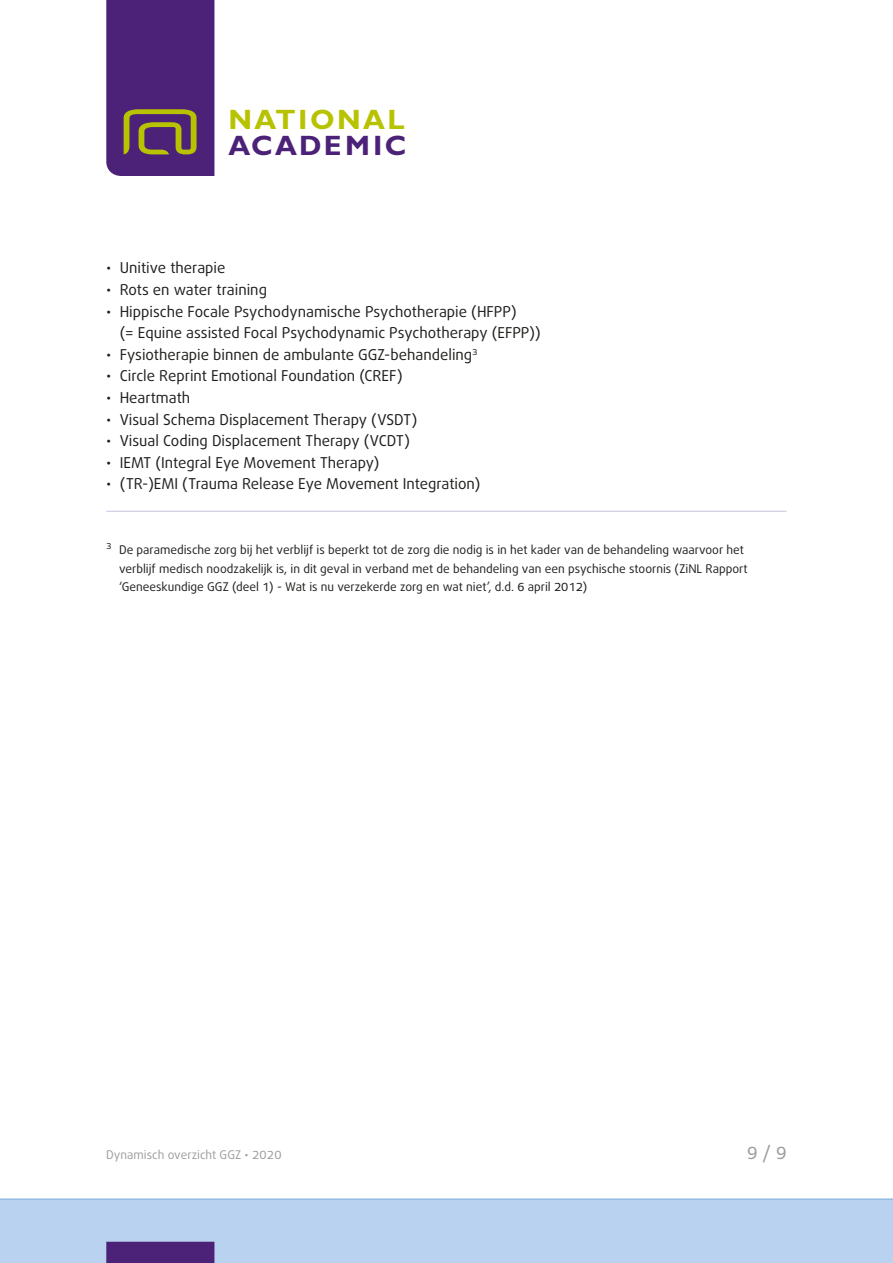
<style>
.page{position:relative;width:893px;height:1263px;background:#fff}
.page>*{position:absolute;margin:0;border:0;box-sizing:border-box;transform-origin:0 0}
.t1{font:700 28.05px "Gill Sans";letter-spacing:.085em;color:#b7c200}
.t2{font:700 28.05px "Gill Sans";letter-spacing:.075em;color:#4c2178}
.t3{font:18px "Bagus";color:#9d9d9c}
.t4{font:15px "Bagus";color:#1d1d1b}
.t5{font:12px/18.6px "Bagus";color:#1d1d1b}
.t6{font:12px "Bagus";color:#9d9d9c}
.s1{color:#fff}
</style>
<div class="page">
<svg style="left:106px;top:0;width:108px;height:176px;background:#552e71"></svg>
<hr style="left:106px;top:511px;width:681px;height:1px;background:#cbc0dd">
<div style="left:0;top:1199px;width:893px;height:64px;background:#b9d2ef"></div>
<hr style="left:0;top:1198px;width:893px;height:2px;background:#92bce6">
<div style="left:106px;top:1242px;width:108px;height:21px;background:#4c2178"></div>
<h1 class="t1" style="left:228px;top:103px;width:178px">NATIONAL</h1>
<h1 class="t2" style="left:228px;top:129px;width:179px">ACADEMIC</h1>
<p class="t4" style="left:106px;top:258px;width:121px">• Unitive therapie</p>
<p class="t4" style="left:106px;top:280px;width:162px">• Rots en water training</p>
<p class="t4" style="left:106px;top:301px;width:412px">• Hippische Focale Psychodynamische Psychotherapie (HFPP)</p>
<p class="t4" style="left:106px;top:323px;width:436px"><span class="s1">•</span> (= Equine assisted Focal Psychodynamic Psychotherapy (EFPP))</p>
<p class="t4" style="left:106px;top:344px;width:373px">• Fysiotherapie binnen de ambulante GGZ-behandeling<sup>3</sup></p>
<p class="t4" style="left:106px;top:366px;width:298px">• Circle Reprint Emotional Foundation (CREF)</p>
<p class="t4" style="left:106px;top:388px;width:85px">• Heartmath</p>
<p class="t4" style="left:106px;top:409px;width:313px">• Visual Schema Displacement Therapy (VSDT)</p>
<p class="t4" style="left:106px;top:431px;width:305px">• Visual Coding Displacement Therapy (VCDT)</p>
<p class="t4" style="left:106px;top:452px;width:275px">• IEMT (Integral Eye Movement Therapy)</p>
<p class="t4" style="left:106px;top:474px;width:375px">• (TR-)EMI (Trauma Release Eye Movement Integration)</p>
<p class="t5" style="left:119px;top:542px;width:630px;text-indent:-13px"><sup>3</sup> De paramedische zorg bij het verblijf is beperkt tot de zorg die nodig is in het kader van de behandeling waarvoor het verblijf medisch noodzakelijk is, in dit geval in verband met de behandeling van een psychische stoornis (ZiNL Rapport ‘Geneeskundige GGZ (deel 1) - Wat is nu verzekerde zorg en wat niet’, d.d. 6 april 2012)</p>
<p class="t6" style="left:106px;top:1147px;width:177px">Dynamisch overzicht GGZ • 2020</p>
<p class="t3" style="left:747px;top:1141px;width:41px">9 / 9</p>
</div>
